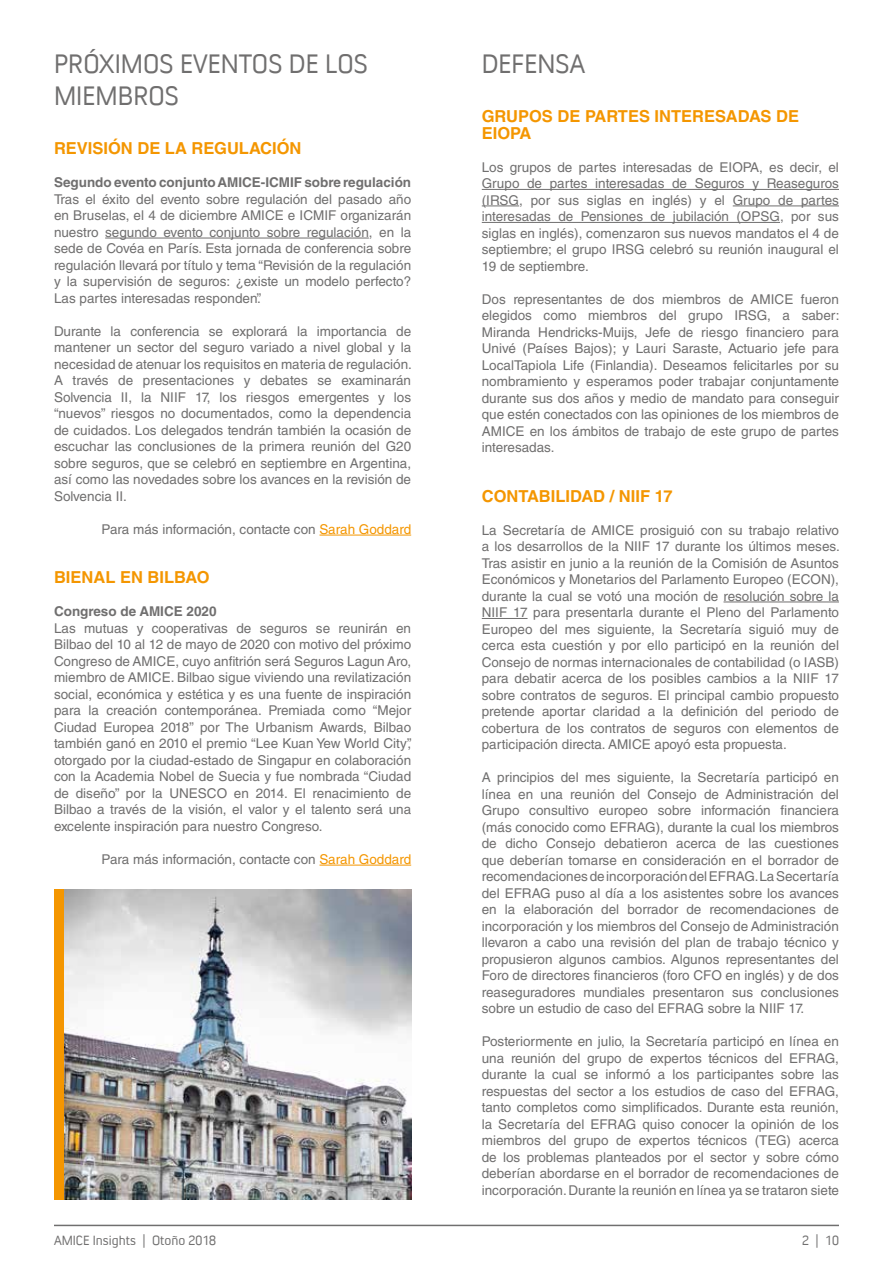
<style>
.page{position:relative;width:893px;height:1263px;background:#fff}
.page>*{position:absolute;margin:0;border:0;box-sizing:border-box;transform-origin:0 0}
.t1{font:27px/32.4px "Convection";color:#706f6f}
.t2{font:700 16.5px/16.5px "Helvetica LT Std";color:#f49600}
.t3{font:13.5px/16.5px "Helvetica LT Std";color:#706f6f;text-align:justify}
.t4{font:700 13.5px "Helvetica LT Std";color:#706f6f}
.t5{font:13.5px "Convection";color:#706f6f}
.s1{color:#f49600}
</style>
<div class="page">
<hr style="left:54px;top:1225px;width:785px;height:1px;background:#706f6f">
<hr style="left:105px;top:238px;width:264px;height:1px;background:#706f6f">
<hr style="left:319px;top:535px;width:92px;height:1px;background:#f49600">
<hr style="left:319px;top:865px;width:92px;height:1px;background:#f49600">
<hr style="left:482px;top:189px;width:357px;height:1px;background:#706f6f">
<hr style="left:482px;top:206px;width:37px;height:1px;background:#706f6f">
<hr style="left:733px;top:206px;width:106px;height:1px;background:#706f6f">
<hr style="left:482px;top:222px;width:298px;height:1px;background:#706f6f">
<hr style="left:723px;top:602px;width:116px;height:1px;background:#706f6f">
<hr style="left:482px;top:618px;width:45px;height:1px;background:#706f6f">
<img style="left:64px;top:889px;width:347px;height:311px">
<div style="left:54px;top:889px;width:10px;height:311px;background:#f49600"></div>
<h1 class="t1" style="left:54px;top:46px;width:315px">PRÓXIMOS EVENTOS DE LOS<br>MIEMBROS</h1>
<p class="t2" style="left:54px;top:140px;width:249px">REVISIÓN DE LA REGULACIÓN</p>
<p class="t4" style="left:54px;top:174px;width:359px">Segundo evento conjunto AMICE-ICMIF sobre regulación</p>
<p class="t3" style="left:54px;top:191px;width:359px">Tras el éxito del evento sobre regulación del pasado año en Bruselas, el 4 de diciembre AMICE e ICMIF organizarán nuestro segundo evento conjunto sobre regulación, en la sede de Covéa en París. Esta jornada de conferencia sobre regulación llevará por título y tema “Revisión de la regulación y la supervisión de seguros: ¿existe un modelo perfecto?<br>Las partes interesadas responden”.</p>
<p class="t3" style="left:54px;top:323px;width:359px">Durante la conferencia se explorará la importancia de mantener un sector del seguro variado a nivel global y la necesidad de atenuar los requisitos en materia de regulación.<br>A través de presentaciones y debates se examinarán Solvencia II, la NIIF 17, los riesgos emergentes y los “nuevos” riesgos no documentados, como la dependencia de cuidados. Los delegados tendrán también la ocasión de escuchar las conclusiones de la primera reunión del G20 sobre seguros, que se celebró en septiembre en Argentina, así como las novedades sobre los avances en la revisión de Solvencia II.</p>
<p class="t3" style="left:102px;top:521px;width:311px">Para más información, contacte con <span class="s1">Sarah Goddard</span></p>
<p class="t2" style="left:54px;top:569px;width:157px">BIENAL EN BILBAO</p>
<p class="t4" style="left:54px;top:603px;width:164px">Congreso de AMICE 2020</p>
<p class="t3" style="left:54px;top:620px;width:359px">Las mutuas y cooperativas de seguros se reunirán en Bilbao del 10 al 12 de mayo de 2020 con motivo del próximo Congreso de AMICE, cuyo anfitrión será Seguros Lagun Aro, miembro de AMICE. Bilbao sigue viviendo una revilatización social, económica y estética y es una fuente de inspiración para la creación contemporánea. Premiada como “Mejor Ciudad Europea 2018” por The Urbanism Awards, Bilbao también ganó en 2010 el premio “Lee Kuan Yew World City”, otorgado por la ciudad-estado de Singapur en colaboración con la Academia Nobel de Suecia y fue nombrada “Ciudad de diseño” por la UNESCO en 2014. El renacimiento de Bilbao a través de la visión, el valor y el talento será una excelente inspiración para nuestro Congreso.</p>
<p class="t3" style="left:102px;top:851px;width:311px">Para más información, contacte con <span class="s1">Sarah Goddard</span></p>
<h1 class="t1" style="left:482px;top:46px;width:105px">DEFENSA</h1>
<p class="t2" style="left:482px;top:108px;width:319px">GRUPOS DE PARTES INTERESADAS DE<br>EIOPA</p>
<p class="t3" style="left:482px;top:159px;width:359px">Los grupos de partes interesadas de EIOPA, es decir, el Grupo de partes interesadas de Seguros y Reaseguros (IRSG, por sus siglas en inglés) y el Grupo de partes interesadas de Pensiones de jubilación (OPSG, por sus siglas en inglés), comenzaron sus nuevos mandatos el 4 de septiembre; el grupo IRSG celebró su reunión inaugural el 19 de septiembre.</p>
<p class="t3" style="left:482px;top:291px;width:359px">Dos representantes de dos miembros de AMICE fueron elegidos como miembros del grupo IRSG, a saber:<br>Miranda Hendricks-Muijs, Jefe de riesgo financiero para Univé (Países Bajos); y Lauri Saraste, Actuario jefe para LocalTapiola Life (Finlandia). Deseamos felicitarles por su nombramiento y esperamos poder trabajar conjuntamente durante sus dos años y medio de mandato para conseguir que estén conectados con las opiniones de los miembros de AMICE en los ámbitos de trabajo de este grupo de partes interesadas.</p>
<p class="t2" style="left:482px;top:487px;width:192px">CONTABILIDAD / NIIF 17</p>
<p class="t3" style="left:482px;top:522px;width:360px">La Secretaría de AMICE prosiguió con su trabajo relativo a los desarrollos de la NIIF 17 durante los últimos meses.<br>Tras asistir en junio a la reunión de la Comisión de Asuntos Económicos y Monetarios del Parlamento Europeo (ECON), durante la cual se votó una moción de resolución sobre la NIIF 17 para presentarla durante el Pleno del Parlamento Europeo del mes siguiente, la Secretaría siguió muy de cerca esta cuestión y por ello participó en la reunión del Consejo de normas internacionales de contabilidad (o IASB) para debatir acerca de los posibles cambios a la NIIF 17 sobre contratos de seguros. El principal cambio propuesto pretende aportar claridad a la definición del periodo de cobertura de los contratos de seguros con elementos de participación directa. AMICE apoyó esta propuesta.</p>
<p class="t3" style="left:482px;top:769px;width:359px">A principios del mes siguiente, la Secretaría participó en línea en una reunión del Consejo de Administración del Grupo consultivo europeo sobre información financiera (más conocido como EFRAG), durante la cual los miembros de dicho Consejo debatieron acerca de las cuestiones que deberían tomarse en consideración en el borrador de recomendaciones de incorporación del EFRAG. La Secertaría del EFRAG puso al día a los asistentes sobre los avances en la elaboración del borrador de recomendaciones de incorporación y los miembros del Consejo de Administración llevaron a cabo una revisión del plan de trabajo técnico y propusieron algunos cambios. Algunos representantes del Foro de directores financieros (foro CFO en inglés) y de dos reaseguradores mundiales presentaron sus conclusiones sobre un estudio de caso del EFRAG sobre la NIIF 17.</p>
<p class="t3" style="left:482px;top:1033px;width:359px">Posteriormente en julio, la Secretaría participó en línea en una reunión del grupo de expertos técnicos del EFRAG, durante la cual se informó a los participantes sobre las respuestas del sector a los estudios de caso del EFRAG, tanto completos como simplificados. Durante esta reunión, la Secretaría del EFRAG quiso conocer la opinión de los miembros del grupo de expertos técnicos (TEG) acerca de los problemas planteados por el sector y sobre cómo deberían abordarse en el borrador de recomendaciones de incorporación. Durante la reunión en línea ya se trataron siete</p>
<p class="t5" style="left:54px;top:1232px;width:164px">AMICE Insights | Otoño 2018</p>
<p class="t5" style="left:802px;top:1232px;width:38px">2 | 10</p>
</div>
